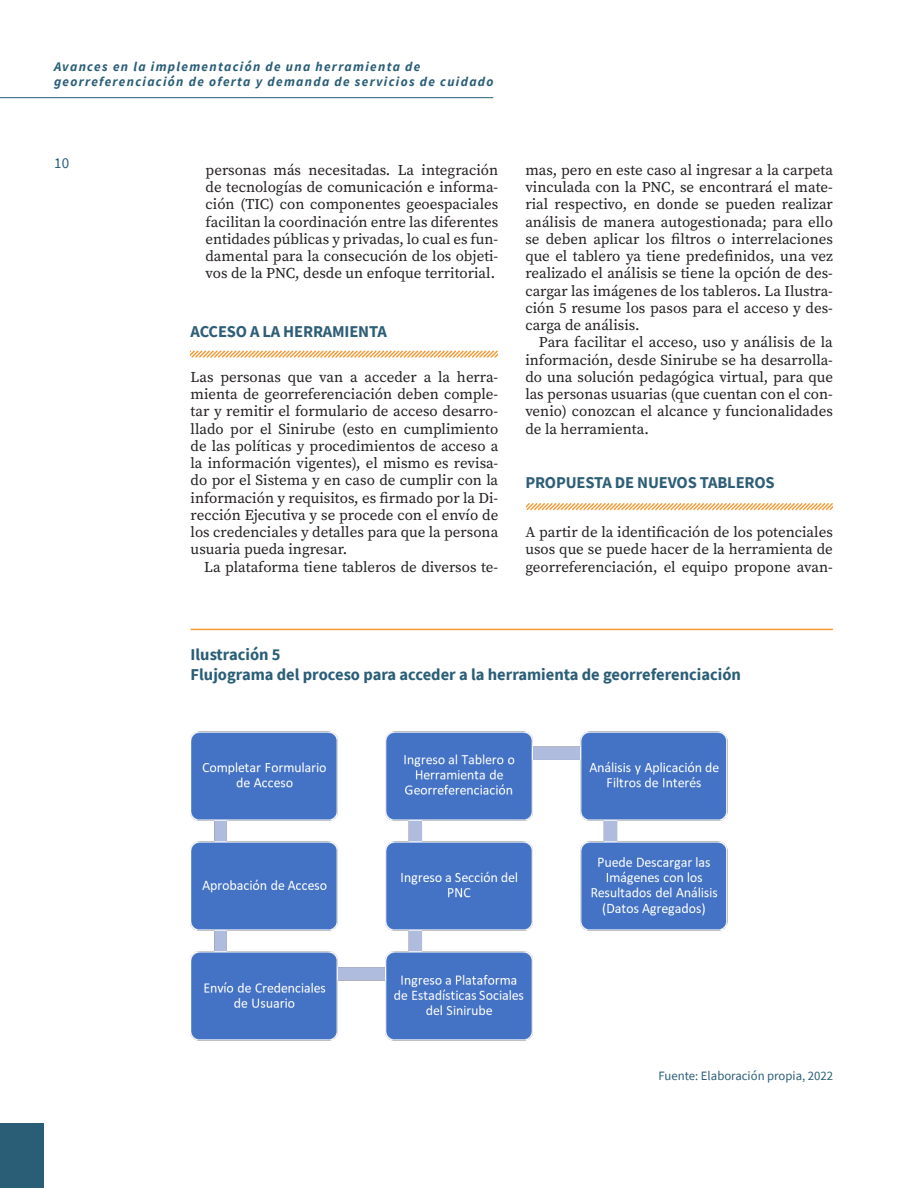
<style>
.page{position:relative;width:918px;height:1188px;background:#fff}
.page>*{position:absolute;margin:0;border:0;box-sizing:border-box;transform-origin:0 0}
.subti_2{font:700 16.5px "Source Sans Pro";color:#2a5e77}
.subti_2-2{font:700 16.5px "Source Sans Pro";letter-spacing:-.01em;color:#2e5f77}
.TEXTO_MADRE{font:15px/17.2px "Source Serif Variable";color:#231f20;text-align:justify}
.t1{font:15px "Source Sans Pro";color:#2a5e77}
.t2{font:italic 700 13.2px/15.9px "Source Sans Pro";letter-spacing:.1em;color:#2a5e77}
.subti_2-3{font:12.75px "Source Sans Pro";color:#2a5e77}
</style>
<div class="page">
<div style="left:0;top:1123px;width:43px;height:65px;background:#2a5e77"></div>
<hr style="left:0;top:97px;width:493px;height:1px;background:#2a5e77">
<svg style="left:190px;top:350px;width:308px;height:8px"></svg>
<svg style="left:526px;top:503px;width:307px;height:8px"></svg>
<hr style="left:191px;top:629px;width:642px;height:1px;background:#f79831">
<img style="left:191px;top:731px;width:537px;height:310px">
<p class="t2" style="left:54px;top:58px;width:441px">Avances en la implementación de una herramienta de georreferenciación de oferta y demanda de servicios de cuidado</p>
<p class="t1" style="left:54px;top:154px;width:17px">10</p>
<p class="TEXTO_MADRE" style="left:206px;top:161px;width:294px">personas más necesitadas. La integración de tecnologías de comunicación e informa&shy;ción (TIC) con componentes geoespaciales facilitan la coordinación entre las diferentes entidades públicas y privadas, lo cual es fun&shy;damental para la consecución de los objeti&shy;vos de la PNC, desde un enfoque territorial.</p>
<p class="subti_2-2" style="left:191px;top:320px;width:198px">ACCESO A LA HERRAMIENTA</p>
<p class="TEXTO_MADRE" style="left:191px;top:368px;width:309px">Las personas que van a acceder a la herra&shy;mienta de georreferenciación deben comple&shy;tar y remitir el formulario de acceso desarro&shy;llado por el Sinirube (esto en cumplimiento de las políticas y procedimientos de acceso a la información vigentes), el mismo es revisa&shy;do por el Sistema y en caso de cumplir con la información y requisitos, es firmado por la Di&shy;rección Ejecutiva y se procede con el envío de los credenciales y detalles para que la persona usuaria pueda ingresar.</p>
<p class="TEXTO_MADRE" style="left:204px;top:558px;width:296px">La plataforma tiene tableros de diversos te-</p>
<p class="TEXTO_MADRE" style="left:525px;top:161px;width:309px">mas, pero en este caso al ingresar a la carpeta vinculada con la PNC, se encontrará el mate&shy;rial respectivo, en donde se pueden realizar análisis de manera autogestionada; para ello se deben aplicar los filtros o interrelaciones que el tablero ya tiene predefinidos, una vez realizado el análisis se tiene la opción de des&shy;cargar las imágenes de los tableros. La Ilustra&shy;ción 5 resume los pasos para el acceso y des&shy;carga de análisis.</p>
<p class="TEXTO_MADRE" style="left:525px;top:334px;width:309px;text-indent:14px">Para facilitar el acceso, uso y análisis de la información, desde Sinirube se ha desarrolla&shy;do una solución pedagógica virtual, para que las personas usuarias (que cuentan con el con&shy;venio) conozcan el alcance y funcionalidades de la herramienta.</p>
<p class="subti_2-2" style="left:525px;top:471px;width:251px">PROPUESTA DE NUEVOS TABLEROS</p>
<p class="TEXTO_MADRE" style="left:525px;top:523px;width:309px">A partir de la identificación de los potenciales usos que se puede hacer de la herramienta de georreferenciación, el equipo propone avan-</p>
<p class="subti_2" style="left:191px;top:644px;width:92px">Ilustración 5</p>
<p class="subti_2" style="left:191px;top:663px;width:552px">Flujograma del proceso para acceder a la herramienta de georreferenciación</p>
<p class="subti_2-3" style="left:658px;top:1068px;width:176px">Fuente: Elaboración propia, 2022</p>
</div>
